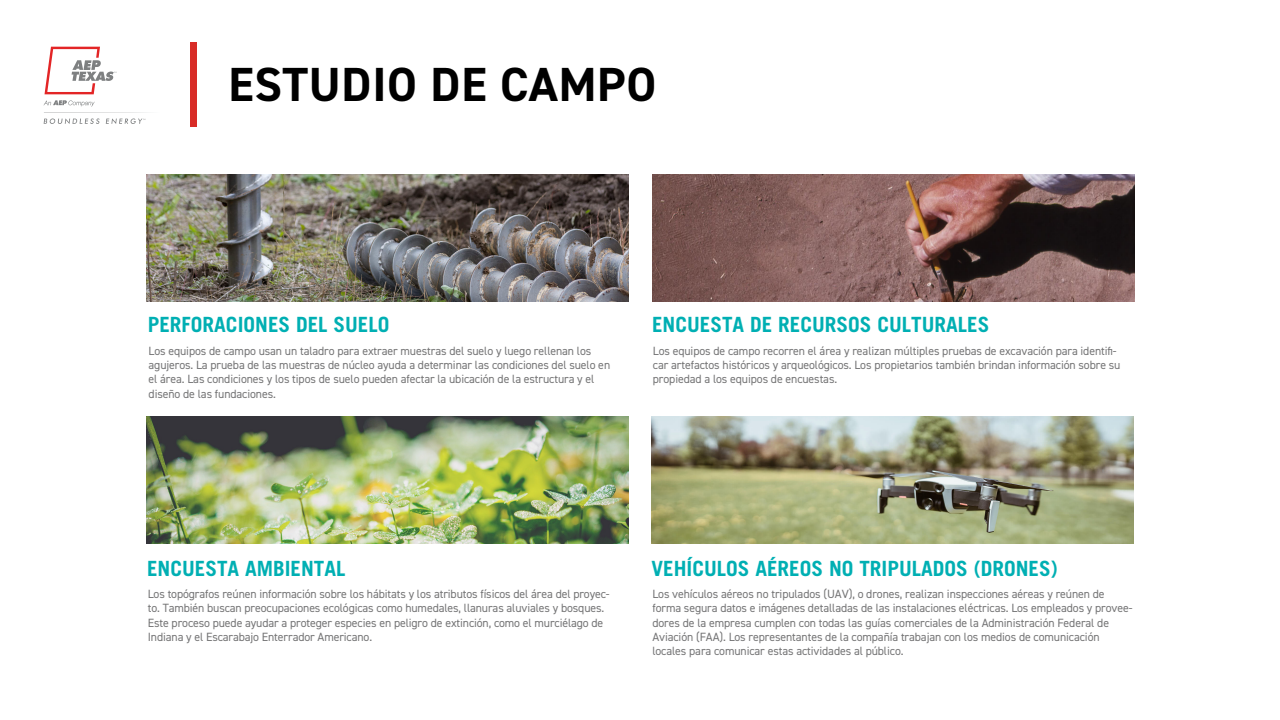
<style>
.page{position:relative;width:1280px;height:720px;background:#fff}
.page>*{position:absolute;margin:0;border:0;box-sizing:border-box;transform-origin:0 0}
.t1{font:700 48px "DIN2014";letter-spacing:.015em;color:#000}
.t2{font:700 21px "Trade Gothic LT Std";color:#00afb3}
.t3{font:12px/14.2px "DIN2014";letter-spacing:-.01em;color:#757576}
</style>
<div class="page">
<img style="left:146px;top:417px;width:482px;height:127px">
<img style="left:147px;top:174px;width:482px;height:127px">
<img style="left:652px;top:417px;width:482px;height:127px">
<img style="left:652px;top:174px;width:482px;height:127px">
<div style="left:191px;top:42px;width:6px;height:85px;background:#d82c27"></div>
<svg style="left:43px;top:100px;width:52px;height:6px"></svg>
<svg style="left:44px;top:112px;width:103px;height:12px"></svg>
<svg style="left:45px;top:47px;width:72px;height:47px"></svg>
<h1 class="t1" style="left:228px;top:52px;width:429px">ESTUDIO DE CAMPO</h1>
<h2 class="t2" style="left:148px;top:312px;width:243px">PERFORACIONES DEL SUELO</h2>
<p class="t3" style="left:149px;top:343px;width:463px">Los equipos de campo usan un taladro para extraer muestras del suelo y luego rellenan los agujeros. La prueba de las muestras de núcleo ayuda a determinar las condiciones del suelo en el área. Las condiciones y los tipos de suelo pueden afectar la ubicación de la estructura y el diseño de las fundaciones.</p>
<h2 class="t2" style="left:652px;top:312px;width:339px">ENCUESTA DE RECURSOS CULTURALES</h2>
<p class="t3" style="left:653px;top:343px;width:469px">Los equipos de campo recorren el área y realizan múltiples pruebas de excavación para identifi&shy;car artefactos históricos y arqueológicos. Los propietarios también brindan información sobre su propiedad a los equipos de encuestas.</p>
<h2 class="t2" style="left:147px;top:555px;width:200px">ENCUESTA AMBIENTAL</h2>
<p class="t3" style="left:148px;top:587px;width:463px">Los topógrafos reúnen información sobre los hábitats y los atributos físicos del área del proyec&shy;to. También buscan preocupaciones ecológicas como humedales, llanuras aluviales y bosques.<br>Este proceso puede ayudar a proteger especies en peligro de extinción, como el murciélago de Indiana y el Escarabajo Enterrador Americano.</p>
<h2 class="t2" style="left:652px;top:555px;width:408px">VEHÍCULOS AÉREOS NO TRIPULADOS (DRONES)</h2>
<p class="t3" style="left:652px;top:587px;width:482px">Los vehículos aéreos no tripulados (UAV), o drones, realizan inspecciones aéreas y reúnen de forma segura datos e imágenes detalladas de las instalaciones eléctricas. Los empleados y provee&shy;dores de la empresa cumplen con todas las guías comerciales de la Administración Federal de Aviación (FAA). Los representantes de la compañía trabajan con los medios de comunicación locales para comunicar estas actividades al público.</p>
</div>
